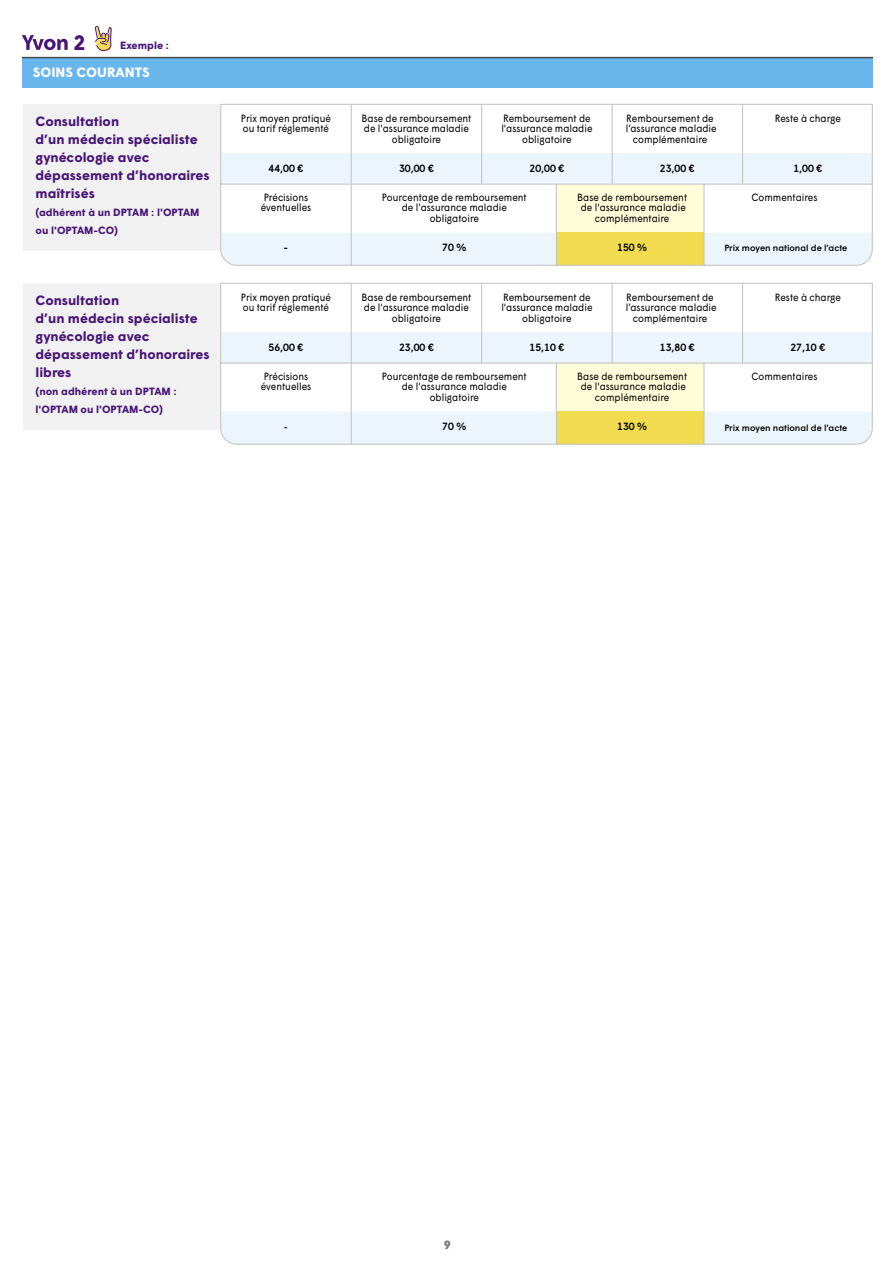
<style>
.page{position:relative;width:893px;height:1263px;background:#fff}
.page>*{position:absolute;margin:0;border:0;box-sizing:border-box;transform-origin:0 0}
.t1{font:700 20.85px "Wigrum";color:#471677}
.t2{font:700 13.5px/18px "Wigrum";color:#471677}
.t3{font:700 13.5px "Wigrum";color:#fff}
.t4{font:900 12px "Wigrum";color:#7c7c7c}
.t5{font:10.5px/10.5px "Wigrum";color:#000;text-align:center;scale:.9 1}
.t6{font:700 10.5px/18px "Wigrum";color:#471677}
.t7{font:500 10.5px "Wigrum";color:#000}
.t8{font:500 9px "Wigrum";color:#000}
</style>
<div class="page">
<div style="left:22px;top:58px;width:850px;height:30px;background:#69b6ed"></div>
<hr style="left:22px;top:57px;width:851px;height:1px;background:#484848">
<div style="left:23px;top:104px;width:198px;height:147px;background:#f1f1f1"></div>
<div style="left:23px;top:283px;width:198px;height:147px;background:#f1f1f1"></div>
<svg style="left:220px;top:104px;width:653px;height:162px"></svg>
<svg style="left:220px;top:282px;width:653px;height:163px"></svg>
<svg style="left:22px;top:35px;width:46px;height:15px"></svg>
<svg style="left:95px;top:26px;width:17px;height:26px"></svg>
<h1 class="t1" style="left:73px;top:27px;width:14px">2</h1>
<p class="t6" style="left:120px;top:35px;width:51px">Exemple :</p>
<p class="t3" style="left:33px;top:62px;width:118px">SOINS COURANTS</p>
<p class="t2" style="left:36px;top:111px;width:85px">Consultation</p>
<p class="t5" style="left:775px;top:112px;width:75px">Reste à charge</p>
<p class="t2" style="left:36px;top:129px;width:176px">d’un médecin spécialiste gynécologie avec dépassement d’honoraires maîtrisés</p>
<p class="t6" style="left:36px;top:203px;width:165px">(adhérent à un DPTAM : l'OPTAM ou l'OPTAM-CO)</p>
<p class="t5" style="left:241px;top:112px;width:102px;text-align:left">Prix moyen pratiqué ou tarif réglementé</p>
<p class="t5" style="left:361px;top:112px;width:124px">Base de remboursement de l'assurance maladie obligatoire</p>
<p class="t5" style="left:501px;top:112px;width:103px">Remboursement de l'assurance maladie obligatoire</p>
<p class="t5" style="left:626px;top:112px;width:103px">Remboursement de l’assurance maladie complémentaire</p>
<p class="t7" style="left:269px;top:160px;width:36px">44,00 €</p>
<p class="t7" style="left:399px;top:160px;width:36px">30,00 €</p>
<p class="t7" style="left:529px;top:160px;width:36px">20,00 €</p>
<p class="t7" style="left:660px;top:160px;width:36px">23,00 €</p>
<p class="t7" style="left:793px;top:160px;width:30px">1,00 €</p>
<p class="t5" style="left:261px;top:191px;width:58px;text-align:left">Précisions éventuelles</p>
<p class="t5" style="left:382px;top:191px;width:162px">Pourcentage de remboursement de l'assurance maladie obligatoire</p>
<p class="t5" style="left:751px;top:191px;width:75px">Commentaires</p>
<p class="t7" style="left:284px;top:240px;width:6px">-</p>
<p class="t7" style="left:442px;top:240px;width:26px">70 %</p>
<p class="t8" style="left:724px;top:241px;width:124px">Prix moyen national de l’acte</p>
<p class="t5" style="left:577px;top:191px;width:124px">Base de remboursement de l'assurance maladie complémentaire</p>
<p class="t7" style="left:617px;top:240px;width:31px">150 %</p>
<p class="t2" style="left:36px;top:290px;width:176px">Consultation<br>d’un médecin spécialiste gynécologie avec dépassement d’honoraires libres</p>
<p class="t6" style="left:36px;top:382px;width:143px">(non adhérent à un DPTAM : l'OPTAM ou l'OPTAM-CO)</p>
<p class="t5" style="left:241px;top:291px;width:102px;text-align:left">Prix moyen pratiqué ou tarif réglementé</p>
<p class="t5" style="left:361px;top:291px;width:124px">Base de remboursement de l'assurance maladie obligatoire</p>
<p class="t5" style="left:501px;top:291px;width:103px">Remboursement de l'assurance maladie obligatoire</p>
<p class="t5" style="left:626px;top:291px;width:103px">Remboursement de l’assurance maladie complémentaire</p>
<p class="t5" style="left:775px;top:291px;width:75px">Reste à charge</p>
<p class="t7" style="left:269px;top:339px;width:36px">56,00 €</p>
<p class="t7" style="left:399px;top:339px;width:36px">23,00 €</p>
<p class="t7" style="left:529px;top:339px;width:36px">15,10 €</p>
<p class="t7" style="left:660px;top:339px;width:36px">13,80 €</p>
<p class="t7" style="left:790px;top:339px;width:36px">27,10 €</p>
<p class="t5" style="left:261px;top:370px;width:58px;text-align:left">Précisions éventuelles</p>
<p class="t5" style="left:382px;top:370px;width:162px">Pourcentage de remboursement de l'assurance maladie obligatoire</p>
<p class="t5" style="left:751px;top:370px;width:75px">Commentaires</p>
<p class="t8" style="left:284px;top:420px;width:6px">-</p>
<p class="t7" style="left:442px;top:418px;width:26px">70 %</p>
<p class="t5" style="left:577px;top:370px;width:124px">Base de remboursement de l'assurance maladie complémentaire</p>
<p class="t7" style="left:617px;top:418px;width:31px">130 %</p>
<p class="t8" style="left:724px;top:421px;width:124px">Prix moyen national de l’acte</p>
<p class="t4" style="left:444px;top:1235px;width:9px">9</p>
</div>
